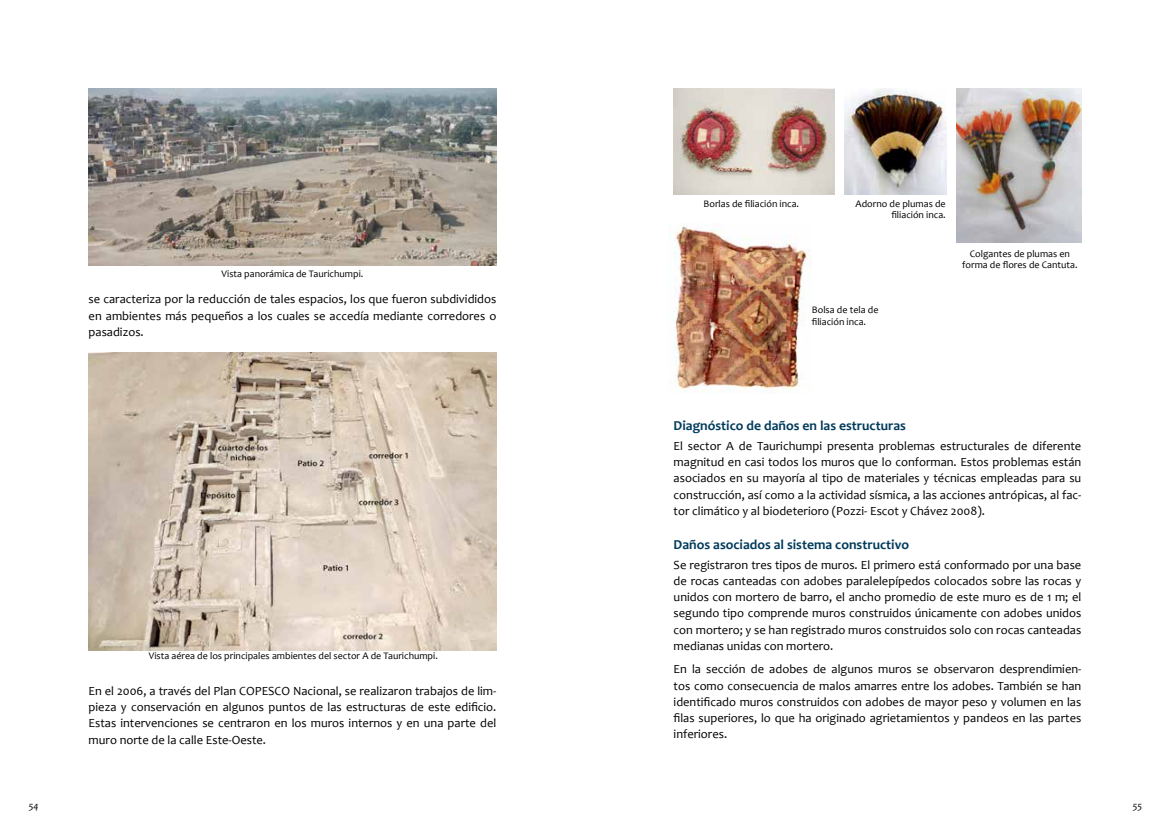
<style>
.page{position:relative;width:1170px;height:833px;background:#fff}
.page>*{position:absolute;margin:0;border:0;box-sizing:border-box;transform-origin:0 0}
.t1{font:700 13.75px "Candara";color:#003b5b}
.t2{font:12.5px/16.2px "Candara";color:#000;text-align:justify}
.t3{font:10px/11.2px "Candara";color:#000;text-align:right}
.t4{font:italic 10px "Candara";color:#000}
</style>
<div class="page">
<img style="left:89px;top:89px;width:407px;height:176px">
<img style="left:844px;top:89px;width:102px;height:106px">
<img style="left:956px;top:89px;width:125px;height:154px">
<img style="left:668px;top:223px;width:141px;height:169px">
<img style="left:673px;top:89px;width:161px;height:106px">
<img style="left:89px;top:352px;width:407px;height:298px">
<p class="t3" style="left:221px;top:268px;width:143px">Vista panorámica de Taurichumpi.</p>
<p class="t2" style="left:89px;top:291px;width:409px">se caracteriza por la reducción de tales espacios, los que fueron subdivididos en ambientes más pequeños a los cuales se accedía mediante corredores o pasadizos.</p>
<p class="t3" style="left:149px;top:650px;width:290px">Vista aérea de los principales ambientes del sector A de Taurichumpi.</p>
<p class="t2" style="left:89px;top:682px;width:409px">En el 2006, a través del Plan COPESCO Nacional, se realizaron trabajos de lim&shy;pieza y conservación en algunos puntos de las estructuras de este edificio.<br>Estas intervenciones se centraron en los muros internos y en una parte del muro norte de la calle Este-Oeste.</p>
<p class="t3" style="left:703px;top:198px;width:97px">Borlas de filiación inca.</p>
<p class="t3" style="left:855px;top:198px;width:92px">Adorno de plumas de filiación inca.</p>
<p class="t3" style="left:811px;top:304px;width:68px;text-align:left">Bolsa de tela de filiación inca.</p>
<p class="t3" style="left:962px;top:248px;width:117px;text-align:center">Colgantes de plumas en forma de flores de Cantuta.</p>
<p class="t1" style="left:673px;top:417px;width:234px">Diagnóstico de daños en las estructuras</p>
<p class="t2" style="left:673px;top:437px;width:409px">El sector A de Taurichumpi presenta problemas estructurales de diferente magnitud en casi todos los muros que lo conforman. Estos problemas están asociados en su mayoría al tipo de materiales y técnicas empleadas para su construcción, así como a la actividad sísmica, a las acciones antrópicas, al fac&shy;tor climático y al biodeterioro (Pozzi- Escot y Chávez 2008).</p>
<p class="t1" style="left:673px;top:536px;width:237px">Daños asociados al sistema constructivo</p>
<p class="t2" style="left:673px;top:556px;width:409px">Se registraron tres tipos de muros. El primero está conformado por una base de rocas canteadas con adobes paralelepípedos colocados sobre las rocas y unidos con mortero de barro, el ancho promedio de este muro es de 1 m; el segundo tipo comprende muros construidos únicamente con adobes unidos con mortero; y se han registrado muros construidos solo con rocas canteadas medianas unidas con mortero.</p>
<p class="t2" style="left:673px;top:661px;width:409px">En la sección de adobes de algunos muros se observaron desprendimien&shy;tos como consecuencia de malos amarres entre los adobes. También se han identificado muros construidos con adobes de mayor peso y volumen en las filas superiores, lo que ha originado agrietamientos y pandeos en las partes inferiores.</p>
<p class="t4" style="left:29px;top:799px;width:11px">54</p>
<p class="t4" style="left:1132px;top:799px;width:11px">55</p>
</div>
